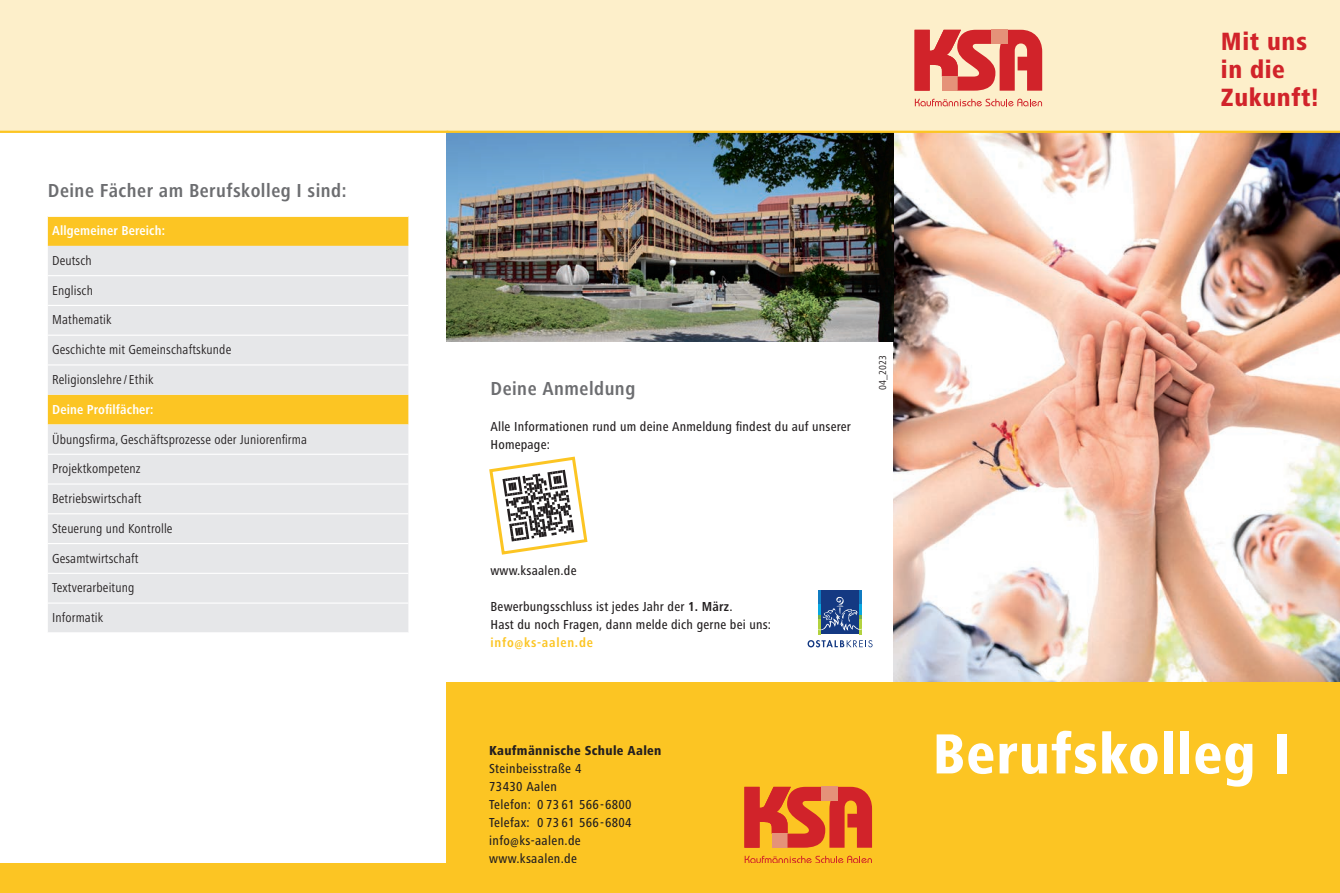
<style>
.page{position:relative;width:1340px;height:893px;background:#fff}
.page>*{position:absolute;margin:0;border:0;box-sizing:border-box;transform-origin:0 0}
.t1{font:800 condensed 58.5px "Frutiger Next LT";letter-spacing:.02em;color:#fff}
.t2{font:800 condensed 25.8px/27.6px "Frutiger Next LT";letter-spacing:.025em;color:#d1232a}
.t3{font:700 condensed 19.5px "Frutiger Next LT";letter-spacing:.025em;color:#6c6d70}
.t4{font:500 condensed 13.5px/18px "Frutiger Next LT";letter-spacing:.015em;color:#231f20}
.t5{font:condensed 13.5px "Frutiger Next LT";letter-spacing:.01em;color:#231f20}
.t6{font:700 condensed 13.5px "Frutiger Next LT";letter-spacing:.01em;color:#fff}
.t7{font:800 condensed 13.5px "Frutiger Next LT";letter-spacing:.025em;color:#231f20}
.t8{font:700 condensed 13.5px "Frutiger Next LT";letter-spacing:.055em;color:#fcc523}
.t9{font:condensed 10.5px "Frutiger Next LT";letter-spacing:.02em;color:#231f20}
.s1{font-weight:700}
</style>
<div class="page">
<img style="left:893px;top:133px;width:446px;height:550px">
<div style="left:446px;top:683px;width:893px;height:210px;background:#fcc523"></div>
<div style="left:0;top:0;width:1339px;height:131px;background:#fdefca"></div>
<img style="left:446px;top:133px;width:447px;height:208px">
<hr style="left:0;top:131px;width:1339px;height:2px;background:#fcc523">
<svg style="left:914px;top:99px;width:128px;height:7px"></svg>
<svg style="left:914px;top:30px;width:128px;height:61px"></svg>
<div style="left:991px;top:30px;width:17px;height:14px;background:#e59279"></div>
<div style="left:48px;top:217px;width:360px;height:207px;background:#fcc523"></div>
<div style="left:48px;top:246px;width:360px;height:149px;background:#e6e7e9"></div>
<div style="left:48px;top:424px;width:360px;height:208px;background:#e6e7e9"></div>
<hr style="left:48px;top:275px;width:360px;height:1px;background:#fff">
<hr style="left:48px;top:305px;width:360px;height:1px;background:#fff">
<hr style="left:48px;top:335px;width:360px;height:1px;background:#fff">
<hr style="left:48px;top:364px;width:360px;height:1px;background:#fff">
<hr style="left:48px;top:454px;width:360px;height:1px;background:#fff">
<hr style="left:48px;top:483px;width:360px;height:2px;background:#fff">
<hr style="left:48px;top:513px;width:360px;height:1px;background:#fff">
<hr style="left:48px;top:543px;width:360px;height:1px;background:#fff">
<hr style="left:48px;top:573px;width:360px;height:1px;background:#fff">
<hr style="left:48px;top:602px;width:360px;height:2px;background:#fff">
<svg style="left:744px;top:856px;width:128px;height:7px"></svg>
<svg style="left:744px;top:787px;width:128px;height:61px"></svg>
<div style="left:821px;top:787px;width:17px;height:14px;background:#e59279"></div>
<svg style="left:807px;top:640px;width:65px;height:7px"></svg>
<svg style="left:818px;top:591px;width:44px;height:43px"></svg>
<svg style="left:489px;top:456px;width:99px;height:99px"></svg>
<div style="left:0;top:863px;width:1339px;height:30px;background:#fcc523"></div>
<h3 class="t3" style="left:48px;top:180px;width:300px">Deine Fächer am Berufskolleg I sind:</h3>
<p class="t6" style="left:52px;top:223px;width:114px">Allgemeiner Bereich:</p>
<p class="t5" style="left:52px;top:253px;width:41px">Deutsch</p>
<p class="t5" style="left:52px;top:283px;width:42px">Englisch</p>
<p class="t5" style="left:52px;top:313px;width:61px">Mathematik</p>
<p class="t5" style="left:52px;top:342px;width:181px">Geschichte mit Gemeinschaftskunde</p>
<p class="t5" style="left:52px;top:372px;width:103px">Religionslehre / Ethik</p>
<p class="t6" style="left:52px;top:402px;width:103px">Deine Profilfächer:</p>
<p class="t5" style="left:52px;top:432px;width:256px">Übungsfirma, Geschäftsprozesse oder Juniorenfirma</p>
<p class="t5" style="left:52px;top:461px;width:90px">Projektkompetenz</p>
<p class="t5" style="left:52px;top:491px;width:91px">Betriebswirtschaft</p>
<p class="t5" style="left:52px;top:521px;width:122px">Steuerung und Kontrolle</p>
<p class="t5" style="left:52px;top:551px;width:88px">Gesamtwirtschaft</p>
<p class="t5" style="left:52px;top:580px;width:84px">Textverarbeitung</p>
<p class="t5" style="left:52px;top:610px;width:53px">Informatik</p>
<h2 class="t2" style="left:1220px;top:28px;width:99px">Mit uns in die<br>Zukunft!</h2>
<h3 class="t3" style="left:490px;top:378px;width:146px">Deine Anmeldung</h3>
<p class="t4" style="left:490px;top:418px;width:362px">Alle Informationen rund um deine Anmeldung findest du auf unserer<br>Homepage:</p>
<p class="t9" style="left:876px;top:390px;width:37px;rotate:-90deg">04_2023</p>
<p class="t4" style="left:490px;top:562px;width:88px">www.ksaalen.de</p>
<p class="t4" style="left:490px;top:598px;width:282px">Bewerbungsschluss ist jedes Jahr der <span class="s1">1. März</span>.<br>Hast du noch Fragen, dann melde dich gerne bei uns:</p>
<p class="t8" style="left:490px;top:635px;width:104px">info@ks-aalen.de</p>
<p class="t7" style="left:489px;top:743px;width:174px">Kaufmännische Schule Aalen</p>
<p class="t4" style="left:489px;top:760px;width:144px">Steinbeisstraße 4<br>73430 Aalen<br>Telefon: 0 73 61 566-6800<br>Telefax: 0 73 61 566-6804 info@ks-aalen.de www.ksaalen.de</p>
<h1 class="t1" style="left:932px;top:721px;width:360px">Berufskolleg I</h1>
</div>
